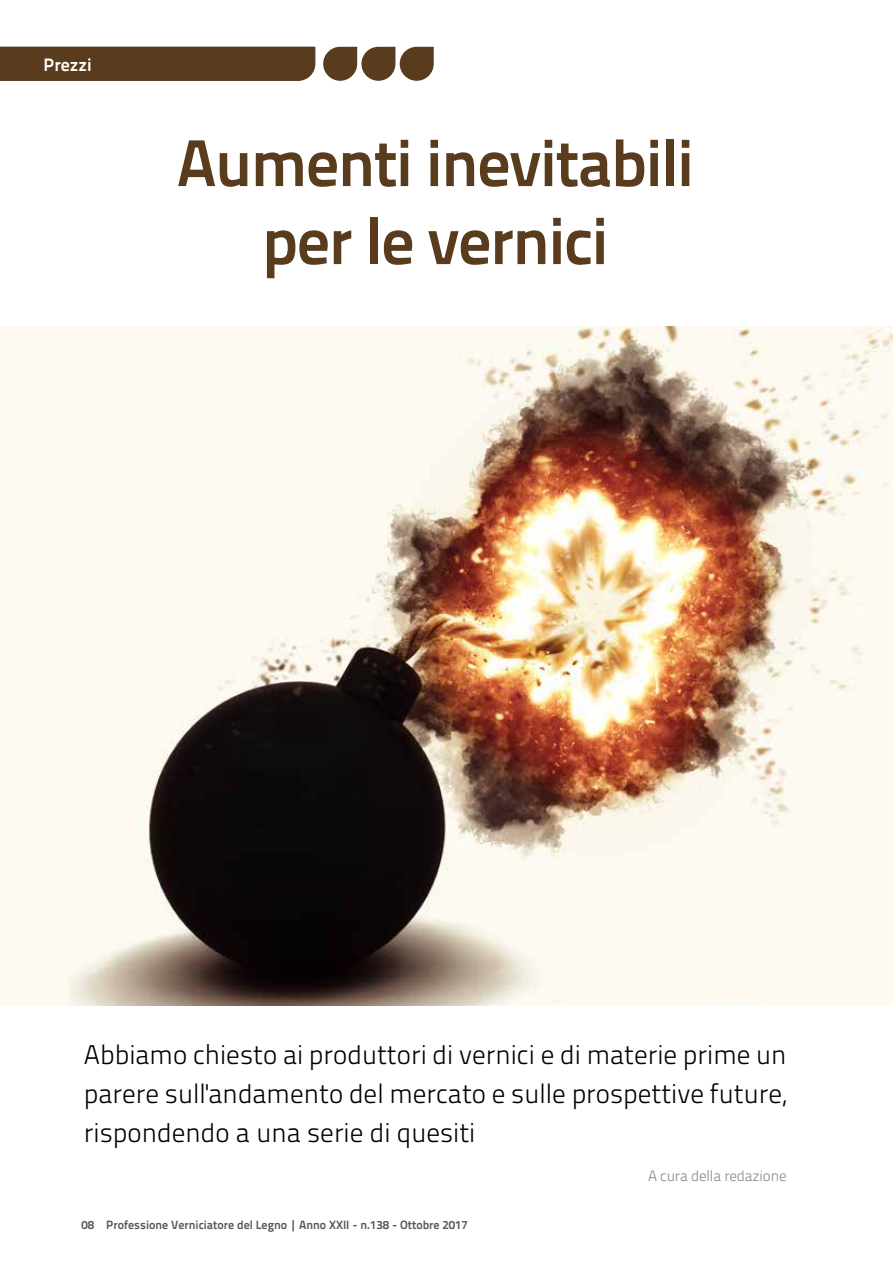
<style>
.page{position:relative;width:893px;height:1263px;background:#fff}
.page>*{position:absolute;margin:0;border:0;box-sizing:border-box;transform-origin:0 0}
.t1{font:700 66px/78px "Titillium Text 22 L";letter-spacing:-.02em;color:#593b1d;text-align:center}
.t2{font:300 27px/39px "Titillium Text 22 L";color:#000;text-align:justify}
.t3{font:700 18px "Titillium Text 22 L";color:#fff}
.t4{font:300 15px "Titillium Text 22 L";letter-spacing:-.01em;color:#878787}
.t5{font:700 12px "Titillium Text 22 L";color:#575756}
</style>
<div class="page">
<svg style="left:323px;top:47px;width:111px;height:34px"></svg>
<div style="left:0;top:47px;width:315px;height:34px;background:#593b1d"></div>
<img style="left:0;top:326px;width:893px;height:679px">
<p class="t3" style="left:44px;top:50px;width:50px">Prezzi</p>
<h1 class="t1" style="left:177px;top:120px;width:519px">Aumenti inevitabili per le vernici</h1>
<p class="t2" style="left:84px;top:1033px;width:704px">Abbiamo chiesto ai produttori di vernici e di materie prime un parere sull'andamento del mercato e sulle prospettive future, rispondendo a una serie di quesiti</p>
<p class="t4" style="left:648px;top:1164px;width:140px">A cura della redazione</p>
<p class="t5" style="left:81px;top:1216px;width:388px">08 Professione Verniciatore del Legno | Anno XXII - n.138 - Ottobre 2017</p>
</div>
